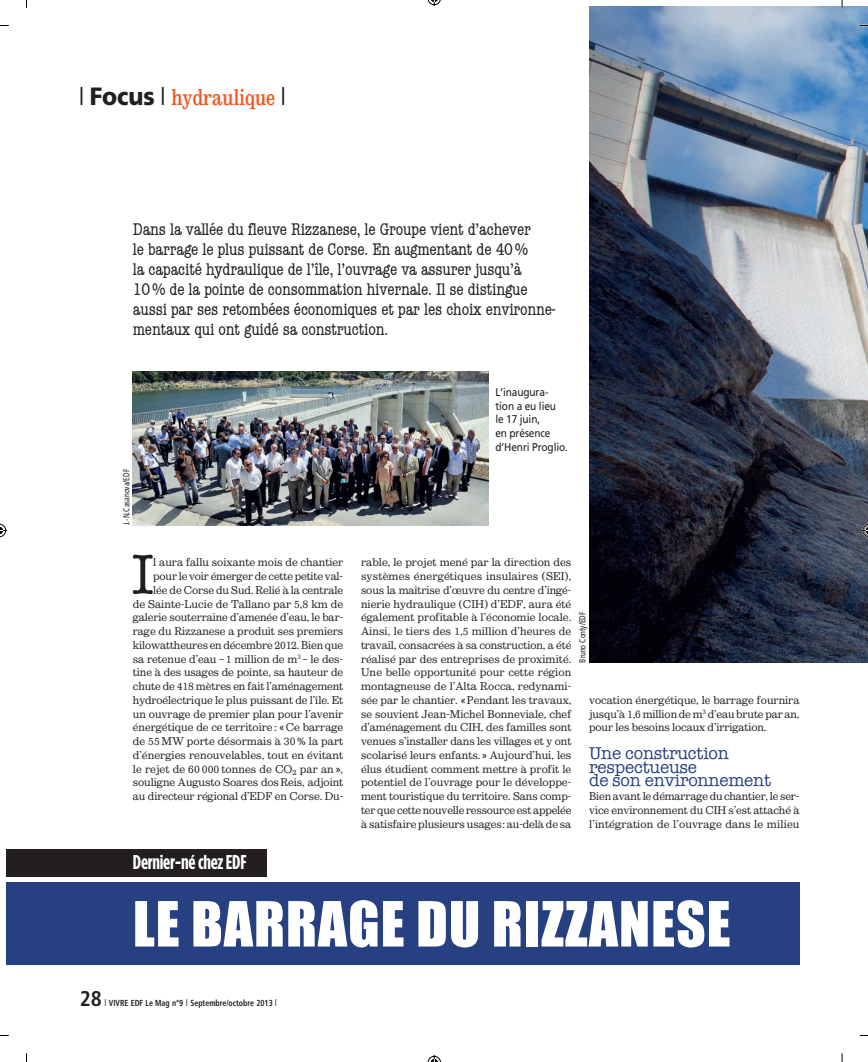
<style>
.page{position:relative;width:868px;height:1062px;background:#fff}
.page>*{position:absolute;margin:0;border:0;box-sizing:border-box;transform-origin:0 0}
.t1{font:58.25px "American Typewriter";color:#231f20}
.t2{font:57.5px "Impact";letter-spacing:.015em;color:#fff}
.t3{font:500 condensed 21.25px "Sutro";color:#f15921;scale:.9 1}
.t4{font:700 20px "Gotham Condensed";letter-spacing:-.015em;color:#fff}
.t5{font:condensed 17.5px/20px "American Typewriter";letter-spacing:-.01em;color:#231f20}
.t6{font:17.5px/13.8px "American Typewriter";letter-spacing:-.01em;color:#264081}
.t7{font:11.25px/13.8px "Frutiger LT Std";letter-spacing:-.01em;color:#231f20;scale:.9 1}
.t8{font:300 10.62px/13.8px "Sutro";letter-spacing:-.01em;color:#231f20;text-align:justify}
.t9{font:700 condensed 8.75px "Frutiger LT Std";color:#231f20;scale:.9 1}
.t10{font:condensed 8.75px "Frutiger LT Std";color:#231f20;scale:.9 1}
.s1{color:#231f20}
.s2{font-family:"Frutiger LT Std";font-weight:900;font-stretch:normal;font-size:25px;color:#231f20}
.s3{font-size:21.25px}
</style>
<div class="page">
<img style="left:589px;top:6px;width:278px;height:656px">
<div style="left:6px;top:882px;width:793px;height:83px;background:#264081"></div>
<div style="left:6px;top:849px;width:261px;height:27px;background:#231f20"></div>
<img style="left:133px;top:371px;width:355px;height:154px">
<svg style="left:427px;top:0;width:14px;height:6px"></svg>
<svg style="left:427px;top:1055px;width:14px;height:7px"></svg>
<svg style="left:0;top:523px;width:7px;height:15px"></svg>
<svg style="left:859px;top:521px;width:9px;height:18px"></svg>
<h3 class="t3" style="left:80px;top:85px;width:230px"><span class="s1">❘</span> <span class="s2">Focus</span> <span class="s1">❘</span> hydraulique <span class="s1">❘</span></h3>
<p class="t5" style="left:133px;top:219px;width:424px">Dans la vallée du fleuve Rizzanese, le Groupe vient d’achever<br>le barrage le plus puissant de Corse. En augmentant de 40 %<br>la capacité hydraulique de l’île, l’ouvrage va assurer jusqu’à<br>10 % de la pointe de consommation hivernale. Il se distingue aussi par ses retombées économiques et par les choix environne&shy;mentaux qui ont guidé sa construction.</p>
<p class="t10" style="left:121px;top:525px;width:64px;rotate:-90deg">J.-N.Casanova/EDF</p>
<p class="t7" style="left:495px;top:385px;width:82px">L’inaugura&shy;tion a eu lieu<br>le 17 juin,<br>en présence d’Henri Proglio.</p>
<h1 class="t1" style="left:132px;top:541px;width:24px">I</h1>
<p class="t8" style="left:133px;top:555px;width:212px;text-align:right">l aura fallu soixante mois de chantier pour le voir émerger de cette petite val-<br>lée de Corse du Sud. Relié à la centrale<br>de Sainte-Lucie de Tallano par 5,8 km de galerie souterraine d’amenée d’eau, le bar&shy;rage du Rizzanese a produit ses premiers kilowattheures en décembre 2012. Bien que sa retenue d’eau – 1 million de m<sup>3</sup> – le des&shy;tine à des usages de pointe, sa hauteur de chute de 418 mètres en fait l’aménagement hydroélectrique le plus puissant de l’île. Et un ouvrage de premier plan pour l’avenir énergétique de ce territoire : «Ce barrage de 55MW porte désormais à 30 % la part d’énergies renouvelables, tout en évitant le rejet de 60 000 tonnes de CO<sub>2</sub> par an », souligne Augusto Soares dosReis, adjoint au directeur régional d’EDF en Corse. Du-</p>
<p class="t8" style="left:361px;top:555px;width:212px">rable, le projet mené par la direction des systèmes énergétiques insulaires (SEI), sous la maîtrise d’œuvre du centre d’ingé&shy;nierie hydraulique (CIH) d’EDF, aura été également profitable à l’économie locale.<br>Ainsi, le tiers des 1,5 million d’heures de travail, consacrées à sa construction, a été réalisé par des entreprises de proximité.<br>Une belle opportunité pour cette région montagneuse de l’Alta Rocca, redynami&shy;sée par le chantier. «Pendant les travaux, se souvient Jean-Michel Bonneviale, chef d’aménagement du CIH, des familles sont venues s’installer dans les villages et y ont scolarisé leurs enfants. » Aujourd’hui, les élus étudient comment mettre à profit le potentiel de l’ouvrage pour le développe&shy;ment touristique du territoire. Sans comp&shy;ter que cette nouvelle ressource est appelée à satisfaire plusieurs usages: au-delà de sa</p>
<p class="t10" style="left:577px;top:662px;width:58px;rotate:-90deg">Bruno Conty/EDF</p>
<p class="t8" style="left:589px;top:693px;width:212px">vocation énergétique, le barrage fournira jusqu’à 1,6 million de m<sup>3</sup> d’eau brute par an, pour les besoins locaux d’irrigation.</p>
<h3 class="t6" style="left:589px;top:746px;width:183px">Une construction respectueuse<br>de son environnement</h3>
<p class="t8" style="left:589px;top:789px;width:212px">Bien avant le démarrage du chantier, le ser&shy;vice environnement du CIH s’est attaché à l’intégration de l’ouvrage dans le milieu</p>
<h3 class="t4" style="left:133px;top:850px;width:115px">Dernier-né chez EDF</h3>
<h2 class="t2" style="left:133px;top:888px;width:599px">LE BARRAGE DU RIZZANESE</h2>
<p class="t9" style="left:80px;top:998px;width:220px"><span class="s3">28</span> ❘ VIVRE EDF Le Mag n°9 ❘ Septembre/octobre 2013 ❘</p>
</div>
